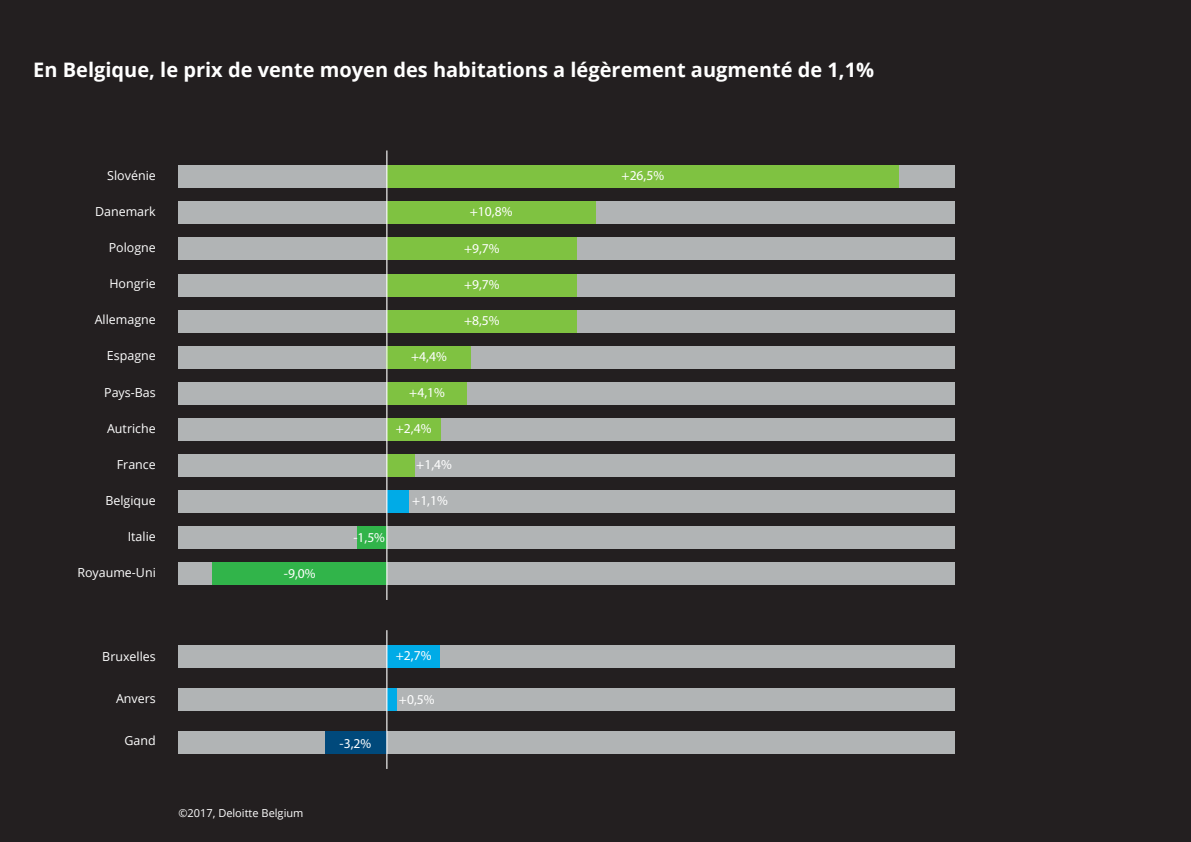
<style>
.page{position:relative;width:1191px;height:842px;background:#231f20}
.page>*{position:absolute;margin:0;border:0;box-sizing:border-box;transform-origin:0 0}
.t1{font:700 20px "Open Sans";color:#fff}
.t2{font:13.6px "Myriad Pro";color:#fff}
.t3{font:12.4px "Open Sans";color:#fff}
.t4{font:11px "Open Sans";color:#fff}
</style>
<div class="page">
<div style="left:178px;top:562px;width:777px;height:23px;background:#b1b4b5"></div>
<div style="left:178px;top:526px;width:777px;height:23px;background:#b1b4b5"></div>
<div style="left:178px;top:166px;width:777px;height:22px;background:#b1b4b5"></div>
<div style="left:178px;top:346px;width:777px;height:22px;background:#b1b4b5"></div>
<div style="left:178px;top:202px;width:777px;height:22px;background:#b1b4b5"></div>
<div style="left:178px;top:238px;width:777px;height:22px;background:#b1b4b5"></div>
<div style="left:178px;top:274px;width:777px;height:22px;background:#b1b4b5"></div>
<div style="left:178px;top:490px;width:777px;height:23px;background:#b1b4b5"></div>
<div style="left:178px;top:688px;width:777px;height:23px;background:#b1b4b5"></div>
<div style="left:178px;top:731px;width:777px;height:23px;background:#b1b4b5"></div>
<div style="left:178px;top:645px;width:777px;height:23px;background:#b1b4b5"></div>
<div style="left:358px;top:526px;width:29px;height:23px;background:#31b44a"></div>
<div style="left:213px;top:562px;width:174px;height:23px;background:#31b44a"></div>
<div style="left:387px;top:166px;width:511px;height:22px;background:#7fc241"></div>
<div style="left:386px;top:346px;width:85px;height:22px;background:#7fc241"></div>
<div style="left:387px;top:202px;width:209px;height:22px;background:#7fc241"></div>
<div style="left:387px;top:238px;width:189px;height:22px;background:#7fc241"></div>
<div style="left:387px;top:274px;width:189px;height:22px;background:#7fc241"></div>
<div style="left:387px;top:645px;width:53px;height:23px;background:#00abe7"></div>
<div style="left:325px;top:731px;width:62px;height:23px;background:#00497b"></div>
<div style="left:387px;top:688px;width:10px;height:23px;background:#00abe7"></div>
<div style="left:387px;top:490px;width:22px;height:23px;background:#00abe7"></div>
<hr style="left:386px;top:630px;width:1px;height:139px;background:#fff">
<div style="left:178px;top:310px;width:777px;height:22px;background:#b1b4b5"></div>
<div style="left:387px;top:310px;width:189px;height:22px;background:#7fc241"></div>
<div style="left:178px;top:454px;width:777px;height:23px;background:#b1b4b5"></div>
<div style="left:178px;top:382px;width:777px;height:23px;background:#b1b4b5"></div>
<div style="left:388px;top:454px;width:27px;height:23px;background:#7fc241"></div>
<div style="left:387px;top:382px;width:80px;height:23px;background:#7fc241"></div>
<div style="left:178px;top:418px;width:777px;height:23px;background:#b1b4b5"></div>
<div style="left:387px;top:418px;width:53px;height:23px;background:#7fc241"></div>
<hr style="left:386px;top:150px;width:1px;height:450px;background:#fff">
<h1 class="t1" style="left:33px;top:56px;width:842px">En Belgique, le prix de vente moyen des habitations a légèrement augmenté de 1,1%</h1>
<p class="t3" style="left:107px;top:167px;width:50px">Slovénie</p>
<p class="t2" style="left:621px;top:167px;width:44px">+26,5%</p>
<p class="t3" style="left:95px;top:203px;width:62px">Danemark</p>
<p class="t3" style="left:109px;top:239px;width:49px">Pologne</p>
<p class="t3" style="left:109px;top:275px;width:48px">Hongrie</p>
<p class="t3" style="left:95px;top:311px;width:63px">Allemagne</p>
<p class="t2" style="left:470px;top:203px;width:44px">+10,8%</p>
<p class="t2" style="left:464px;top:240px;width:37px">+9,7%</p>
<p class="t2" style="left:464px;top:276px;width:37px">+9,7%</p>
<p class="t2" style="left:464px;top:312px;width:37px">+8,5%</p>
<p class="t3" style="left:107px;top:347px;width:50px">Espagne</p>
<p class="t2" style="left:411px;top:348px;width:37px">+4,4%</p>
<p class="t3" style="left:104px;top:384px;width:53px">Pays-Bas</p>
<p class="t3" style="left:107px;top:420px;width:50px">Autriche</p>
<p class="t2" style="left:409px;top:384px;width:37px">+4,1%</p>
<p class="t2" style="left:396px;top:420px;width:37px">+2,4%</p>
<p class="t3" style="left:117px;top:456px;width:40px">France</p>
<p class="t2" style="left:416px;top:456px;width:37px">+1,4%</p>
<p class="t3" style="left:105px;top:492px;width:52px">Belgique</p>
<p class="t2" style="left:412px;top:492px;width:37px">+1,1%</p>
<p class="t3" style="left:128px;top:528px;width:30px">Italie</p>
<p class="t2" style="left:353px;top:529px;width:33px">-1,5%</p>
<p class="t3" style="left:77px;top:564px;width:80px">Royaume-Uni</p>
<p class="t2" style="left:284px;top:565px;width:33px">-9,0%</p>
<p class="t3" style="left:102px;top:648px;width:55px">Bruxelles</p>
<p class="t3" style="left:116px;top:690px;width:41px">Anvers</p>
<p class="t3" style="left:124px;top:732px;width:33px">Gand</p>
<p class="t2" style="left:340px;top:735px;width:33px">-3,2%</p>
<p class="t2" style="left:396px;top:647px;width:37px">+2,7%</p>
<p class="t2" style="left:399px;top:691px;width:37px">+0,5%</p>
<p class="t4" style="left:178px;top:805px;width:126px">©2017, Deloitte Belgium</p>
</div>
